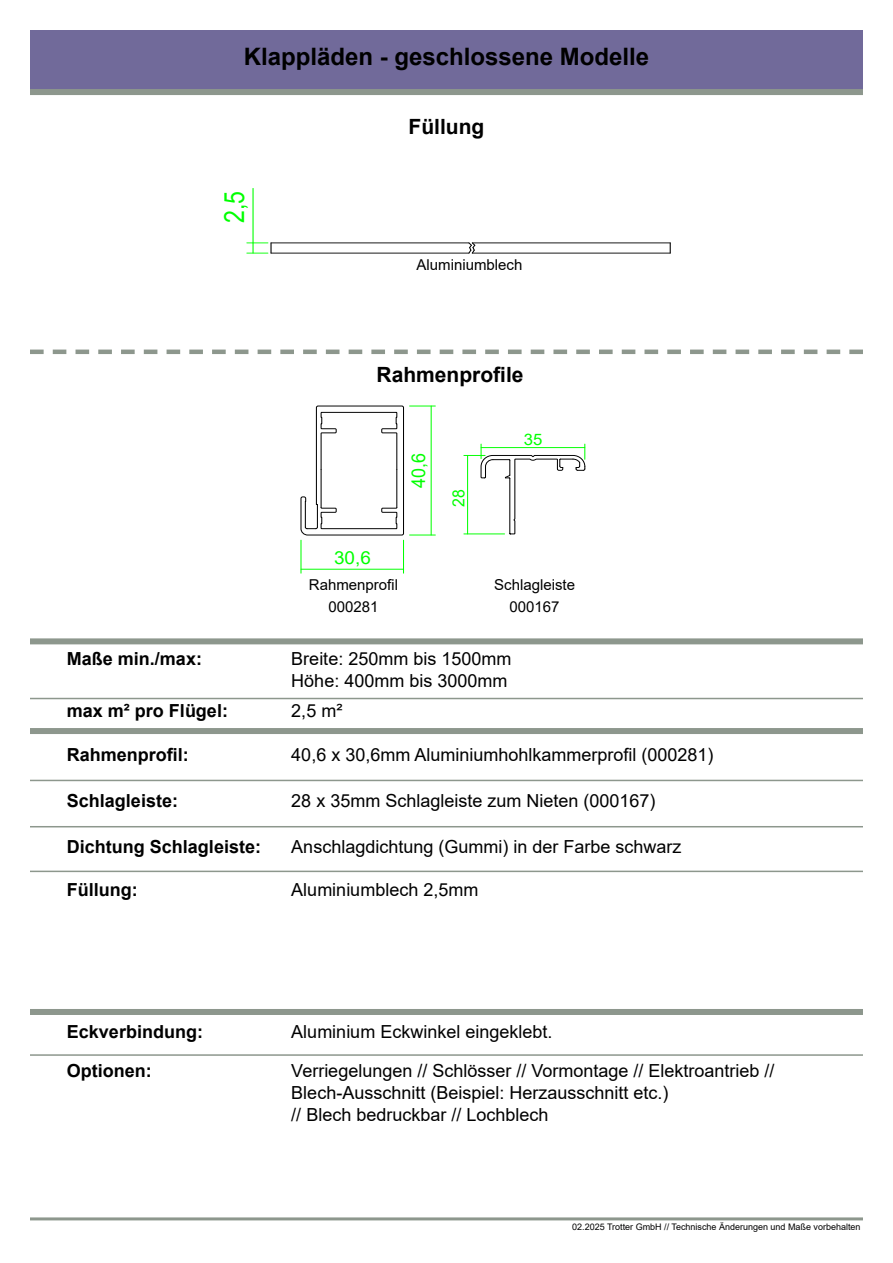
<style>
.page{position:relative;width:893px;height:1263px;background:#fff}
.page>*{position:absolute;margin:0;border:0;box-sizing:border-box;transform-origin:0 0}
.t1{font:27.9px "Arial";color:#0f0;scale:.82 1}
.t2{font:700 24px "Arial";color:#000}
.t3{font:700 21px "Arial";color:#000}
.t4{font:18.9px "Arial";color:#0f0;scale:.95 1}
.t5{font:18px "Arial";color:#000}
.t6{font:700 18px "Arial";color:#000}
.t7{font:18px "Arial";color:#0f0;scale:1.05 1}
.t8{font:16.8px "Arial";color:#0f0;scale:.95 1}
.t9{font:15.9px "Arial";color:#0f0;scale:1.06 1}
.t10{font:15px "Arial";color:#000}
.t11{font:9px "Arial";color:#000}
</style>
<div class="page">
<hr style="left:30px;top:1217px;width:833px;height:3px;background:#8d978d">
<div style="left:30px;top:638px;width:833px;height:6px;background:#8d978d"></div>
<div style="left:30px;top:728px;width:833px;height:6px;background:#8d978d"></div>
<div style="left:30px;top:1009px;width:833px;height:6px;background:#8d978d"></div>
<div style="left:30px;top:30px;width:833px;height:60px;background:#716a9a"></div>
<div style="left:30px;top:89px;width:833px;height:6px;background:#8d978d"></div>
<hr style="left:301px;top:540px;width:1px;height:33px;background:#0f0">
<hr style="left:403px;top:540px;width:1px;height:33px;background:#0f0">
<hr style="left:301px;top:569px;width:102px;height:1px;background:#0f0">
<svg style="left:410px;top:406px;width:25px;height:1px"></svg>
<svg style="left:410px;top:535px;width:25px;height:1px"></svg>
<hr style="left:431px;top:406px;width:1px;height:129px;background:#0f0">
<svg style="left:301px;top:406px;width:103px;height:129px"></svg>
<hr style="left:322px;top:412px;width:74px;height:1px;background:#000">
<hr style="left:464px;top:534px;width:41px;height:1px;background:#0f0">
<svg style="left:464px;top:444px;width:122px;height:90px"></svg>
<svg style="left:30px;top:350px;width:833px;height:4px"></svg>
<hr style="left:30px;top:698px;width:833px;height:1px;background:#8d978d">
<hr style="left:30px;top:1054px;width:833px;height:2px;background:#8d978d">
<hr style="left:472px;top:253px;width:198px;height:1px;background:#000">
<hr style="left:472px;top:243px;width:198px;height:1px;background:#000">
<hr style="left:271px;top:253px;width:198px;height:1px;background:#000">
<hr style="left:271px;top:243px;width:198px;height:1px;background:#000">
<svg style="left:468px;top:242px;width:7px;height:12px"></svg>
<svg style="left:247px;top:243px;width:25px;height:11px"></svg>
<hr style="left:253px;top:188px;width:1px;height:55px;background:#0f0">
<hr style="left:30px;top:780px;width:833px;height:1px;background:#8d978d">
<hr style="left:30px;top:826px;width:833px;height:1px;background:#8d978d">
<hr style="left:30px;top:871px;width:833px;height:1px;background:#8d978d">
<p class="t2" style="left:244px;top:40px;width:407px">Klappläden - geschlossene Modelle</p>
<p class="t1" style="left:215px;top:223px;width:41px;rotate:-90deg">2,5</p>
<p class="t6" style="left:67px;top:646px;width:137px">Maße min./max:</p>
<p class="t3" style="left:409px;top:112px;width:77px">Füllung</p>
<p class="t10" style="left:417px;top:254px;width:107px">Aluminiumblech</p>
<p class="t3" style="left:377px;top:360px;width:149px">Rahmenprofile</p>
<p class="t7" style="left:334px;top:545px;width:37px">30,6</p>
<p class="t4" style="left:405px;top:487px;width:38px;rotate:-90deg">40,6</p>
<p class="t8" style="left:447px;top:507px;width:20px;rotate:-90deg">28</p>
<p class="t9" style="left:524px;top:428px;width:19px">35</p>
<p class="t10" style="left:309px;top:574px;width:91px">Rahmenprofil</p>
<p class="t10" style="left:494px;top:574px;width:82px">Schlagleiste</p>
<p class="t10" style="left:328px;top:597px;width:52px">000281</p>
<p class="t10" style="left:510px;top:597px;width:52px">000167</p>
<p class="t5" style="left:291px;top:646px;width:222px">Breite: 250mm bis 1500mm</p>
<p class="t5" style="left:291px;top:668px;width:218px">Höhe: 400mm bis 3000mm</p>
<p class="t6" style="left:67px;top:698px;width:163px">max m² pro Flügel:</p>
<p class="t5" style="left:291px;top:699px;width:53px">2,5 m²</p>
<p class="t6" style="left:67px;top:742px;width:124px">Rahmenprofil:</p>
<p class="t6" style="left:67px;top:788px;width:113px">Schlagleiste:</p>
<p class="t5" style="left:291px;top:742px;width:424px">40,6 x 30,6mm Aluminiumhohlkammerprofil (000281)</p>
<p class="t5" style="left:291px;top:788px;width:366px">28 x 35mm Schlagleiste zum Nieten (000167)</p>
<p class="t6" style="left:67px;top:834px;width:196px">Dichtung Schlagleiste:</p>
<p class="t5" style="left:291px;top:834px;width:392px">Anschlagdichtung (Gummi) in der Farbe schwarz</p>
<p class="t6" style="left:67px;top:877px;width:72px">Füllung:</p>
<p class="t5" style="left:291px;top:877px;width:189px">Aluminiumblech 2,5mm</p>
<p class="t6" style="left:67px;top:1019px;width:138px">Eckverbindung:</p>
<p class="t5" style="left:291px;top:1019px;width:263px">Aluminium Eckwinkel eingeklebt.</p>
<p class="t6" style="left:67px;top:1058px;width:86px">Optionen:</p>
<p class="t5" style="left:291px;top:1059px;width:485px">Verriegelungen // Schlösser // Vormontage // Elektroantrieb //</p>
<p class="t5" style="left:291px;top:1080px;width:379px">Blech-Ausschnitt (Beispiel: Herzausschnitt etc.)</p>
<p class="t5" style="left:291px;top:1102px;width:259px">// Blech bedruckbar // Lochblech</p>
<p class="t11" style="left:572px;top:1220px;width:290px">02.2025 Trotter GmbH // Technische Änderungen und Maße vorbehalten</p>
</div>
